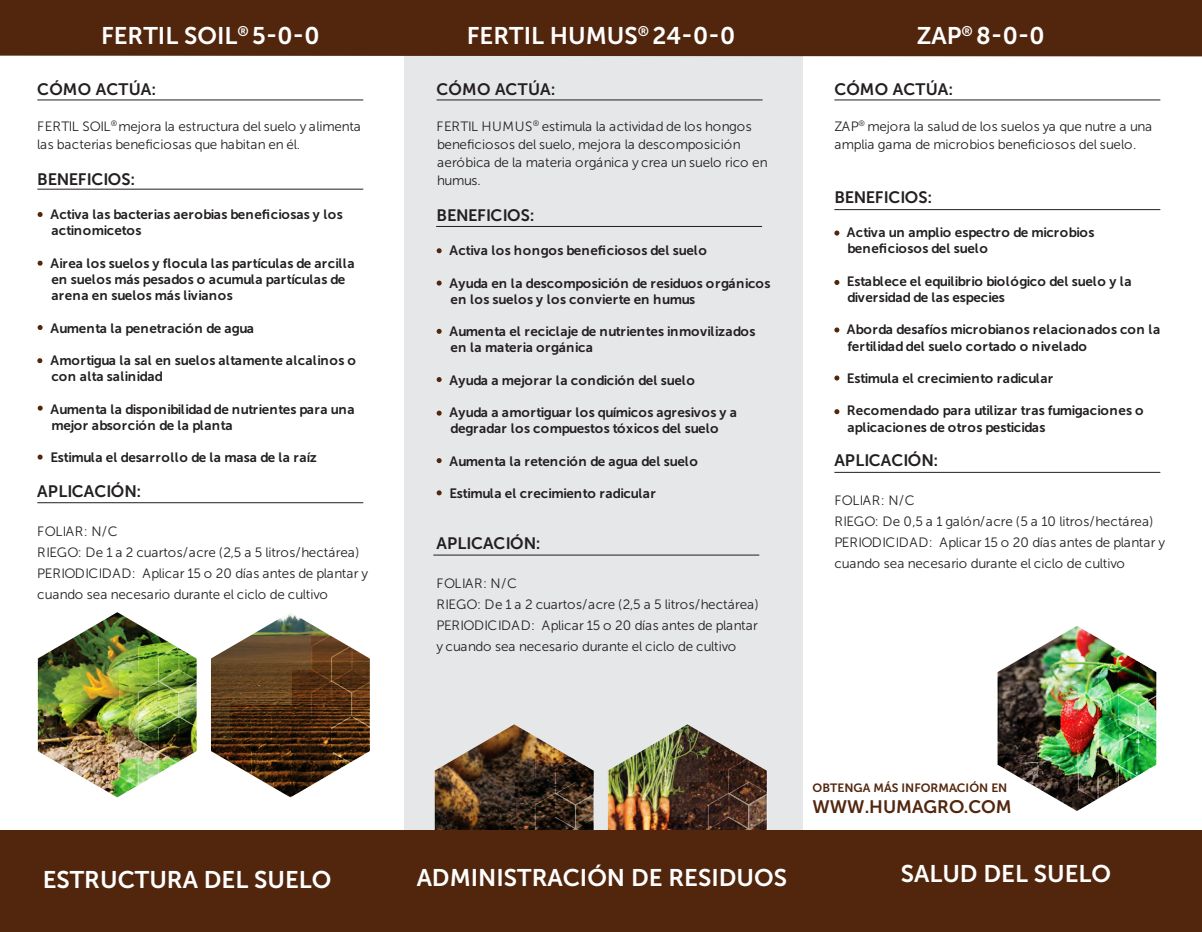
<style>
.page{position:relative;width:1202px;height:932px;background:#fff}
.page>*{position:absolute;margin:0;border:0;box-sizing:border-box;transform-origin:0 0}
.t1{font:24px "Museo Sans 700";color:#fff}
.t2{font:18px "Museo Sans 700";color:#52260d}
.t3{font:16.5px "Museo Sans 700";color:#231f20}
.t4{font:16.5px "Museo Sans 700";letter-spacing:-.03em;color:#231f20}
.t5{font:13.5px/16.2px "Museo Sans 700";color:#231f20}
.t6{font:13.5px/21px "Museo Sans 300";letter-spacing:-.01em;color:#231f20}
.t7{font:13.5px/16.2px "Museo Sans 700";letter-spacing:.02em;color:#231f20}
.t8{font:12px "Museo Sans 700";letter-spacing:.005em;color:#52260d}
</style>
<div class="page">
<div style="left:404px;top:33px;width:398px;height:812px;background:#e6e7e9"></div>
<img style="left:477px;top:724px;width:74px;height:22px">
<img style="left:435px;top:746px;width:159px;height:84px">
<img style="left:650px;top:724px;width:75px;height:22px">
<img style="left:608px;top:746px;width:159px;height:84px">
<div style="left:0;top:830px;width:1202px;height:102px;background:#52260d"></div>
<div style="left:0;top:0;width:1202px;height:56px;background:#52260d"></div>
<svg style="left:38px;top:212px;width:5px;height:5px"></svg>
<svg style="left:38px;top:261px;width:5px;height:5px"></svg>
<svg style="left:38px;top:325px;width:5px;height:5px"></svg>
<svg style="left:37px;top:358px;width:5px;height:5px"></svg>
<svg style="left:38px;top:405px;width:5px;height:5px"></svg>
<svg style="left:38px;top:454px;width:5px;height:5px"></svg>
<hr style="left:37px;top:100px;width:326px;height:1px;background:#231f20">
<hr style="left:37px;top:189px;width:326px;height:1px;background:#231f20">
<hr style="left:37px;top:502px;width:326px;height:1px;background:#231f20">
<hr style="left:436px;top:100px;width:326px;height:1px;background:#231f20">
<hr style="left:436px;top:226px;width:326px;height:1px;background:#231f20">
<hr style="left:433px;top:554px;width:326px;height:1px;background:#231f20">
<svg style="left:436px;top:248px;width:5px;height:5px"></svg>
<svg style="left:436px;top:280px;width:5px;height:5px"></svg>
<svg style="left:436px;top:329px;width:5px;height:5px"></svg>
<svg style="left:436px;top:377px;width:5px;height:5px"></svg>
<svg style="left:436px;top:410px;width:5px;height:5px"></svg>
<svg style="left:436px;top:458px;width:5px;height:5px"></svg>
<svg style="left:436px;top:490px;width:5px;height:5px"></svg>
<hr style="left:834px;top:100px;width:326px;height:1px;background:#231f20">
<hr style="left:834px;top:209px;width:326px;height:1px;background:#231f20">
<hr style="left:834px;top:472px;width:326px;height:1px;background:#231f20">
<svg style="left:834px;top:280px;width:5px;height:5px"></svg>
<svg style="left:834px;top:230px;width:5px;height:5px"></svg>
<svg style="left:834px;top:327px;width:5px;height:5px"></svg>
<svg style="left:834px;top:375px;width:5px;height:5px"></svg>
<svg style="left:834px;top:409px;width:5px;height:5px"></svg>
<img style="left:997px;top:626px;width:116px;height:185px">
<img style="left:998px;top:647px;width:158px;height:163px">
<img style="left:82px;top:612px;width:71px;height:21px">
<img style="left:38px;top:633px;width:159px;height:164px">
<img style="left:255px;top:613px;width:71px;height:20px">
<svg style="left:211px;top:633px;width:159px;height:164px"></svg>
<h1 class="t1" style="left:101px;top:22px;width:220px">FERTIL SOIL<sup>®</sup> 5-0-0</h1>
<h1 class="t1" style="left:916px;top:22px;width:129px">ZAP<sup>®</sup> 8-0-0</h1>
<h1 class="t1" style="left:467px;top:22px;width:270px">FERTIL HUMUS<sup>®</sup> 24-0-0</h1>
<p class="t3" style="left:37px;top:80px;width:120px">CÓMO ACTÚA:</p>
<p class="t6" style="left:37px;top:117px;width:325px;line-height:18px">FERTIL SOIL<sup>®</sup> mejora la estructura del suelo y alimenta las bacterias beneficiosas que habitan en él.</p>
<p class="t4" style="left:37px;top:170px;width:99px">BENEFICIOS:</p>
<p class="t5" style="left:50px;top:206px;width:294px">Activa las bacterias aerobias beneficiosas y los actinomicetos</p>
<p class="t5" style="left:50px;top:255px;width:306px">Airea los suelos y flocula las partículas de arcilla en suelos más pesados o acumula partículas de arena en suelos más livianos</p>
<p class="t5" style="left:50px;top:320px;width:205px">Aumenta la penetración de agua</p>
<p class="t7" style="left:50px;top:352px;width:307px">Amortigua la sal en suelos altamente alcalinos o con alta salinidad</p>
<p class="t5" style="left:50px;top:401px;width:306px">Aumenta la disponibilidad de nutrientes para una mejor absorción de la planta</p>
<p class="t5" style="left:50px;top:449px;width:268px">Estimula el desarrollo de la masa de la raíz</p>
<p class="t3" style="left:37px;top:481px;width:105px">APLICACIÓN:</p>
<p class="t6" style="left:37px;top:520px;width:332px">FOLIAR: N/C<br>RIEGO: De 1 a 2 cuartos/acre (2,5 a 5 litros/hectárea)<br>PERIODICIDAD: Aplicar 15 o 20 días antes de plantar y cuando sea necesario durante el ciclo de cultivo</p>
<p class="t3" style="left:436px;top:80px;width:120px">CÓMO ACTÚA:</p>
<p class="t6" style="left:436px;top:117px;width:332px;line-height:18px">FERTIL HUMUS<sup>®</sup> estimula la actividad de los hongos beneficiosos del suelo, mejora la descomposición aeróbica de la materia orgánica y crea un suelo rico en humus.</p>
<p class="t4" style="left:436px;top:206px;width:99px">BENEFICIOS:</p>
<p class="t5" style="left:449px;top:242px;width:259px">Activa los hongos beneficiosos del suelo</p>
<p class="t5" style="left:449px;top:275px;width:323px">Ayuda en la descomposición de residuos orgánicos en los suelos y los convierte en humus</p>
<p class="t5" style="left:449px;top:323px;width:308px">Aumenta el reciclaje de nutrientes inmovilizados en la materia orgánica</p>
<p class="t5" style="left:449px;top:372px;width:247px">Ayuda a mejorar la condición del suelo</p>
<p class="t5" style="left:449px;top:404px;width:289px">Ayuda a amortiguar los químicos agresivos y a degradar los compuestos tóxicos del suelo</p>
<p class="t5" style="left:449px;top:453px;width:250px">Aumenta la retención de agua del suelo</p>
<p class="t5" style="left:449px;top:485px;width:208px">Estimula el crecimiento radicular</p>
<p class="t3" style="left:436px;top:534px;width:105px">APLICACIÓN:</p>
<p class="t6" style="left:436px;top:572px;width:323px">FOLIAR: N/C<br>RIEGO: De 1 a 2 cuartos/acre (2,5 a 5 litros/hectárea)<br>PERIODICIDAD: Aplicar 15 o 20 días antes de plantar y cuando sea necesario durante el ciclo de cultivo</p>
<p class="t3" style="left:834px;top:80px;width:120px">CÓMO ACTÚA:</p>
<p class="t6" style="left:834px;top:117px;width:319px;line-height:18px">ZAP<sup>®</sup> mejora la salud de los suelos ya que nutre a una amplia gama de microbios beneficiosos del suelo.</p>
<p class="t4" style="left:834px;top:188px;width:99px">BENEFICIOS:</p>
<p class="t5" style="left:847px;top:224px;width:249px">Activa un amplio espectro de microbios beneficiosos del suelo</p>
<p class="t5" style="left:847px;top:273px;width:286px">Establece el equilibrio biológico del suelo y la diversidad de las especies</p>
<p class="t5" style="left:847px;top:321px;width:315px">Aborda desafíos microbianos relacionados con la fertilidad del suelo cortado o nivelado</p>
<p class="t5" style="left:847px;top:370px;width:208px">Estimula el crecimiento radicular</p>
<p class="t5" style="left:847px;top:402px;width:298px">Recomendado para utilizar tras fumigaciones o aplicaciones de otros pesticidas</p>
<p class="t3" style="left:834px;top:451px;width:105px">APLICACIÓN:</p>
<p class="t6" style="left:834px;top:490px;width:332px">FOLIAR: N/C<br>RIEGO: De 0,5 a 1 galón/acre (5 a 10 litros/hectárea)<br>PERIODICIDAD: Aplicar 15 o 20 días antes de plantar y cuando sea necesario durante el ciclo de cultivo</p>
<p class="t8" style="left:812px;top:781px;width:196px">OBTENGA MÁS INFORMACIÓN EN</p>
<h2 class="t2" style="left:812px;top:796px;width:201px">WWW.HUMAGRO.COM</h2>
<h1 class="t1" style="left:43px;top:866px;width:290px">ESTRUCTURA DEL SUELO</h1>
<h1 class="t1" style="left:417px;top:864px;width:372px">ADMINISTRACIÓN DE RESIDUOS</h1>
<h1 class="t1" style="left:900px;top:860px;width:212px">SALUD DEL SUELO</h1>
</div>
